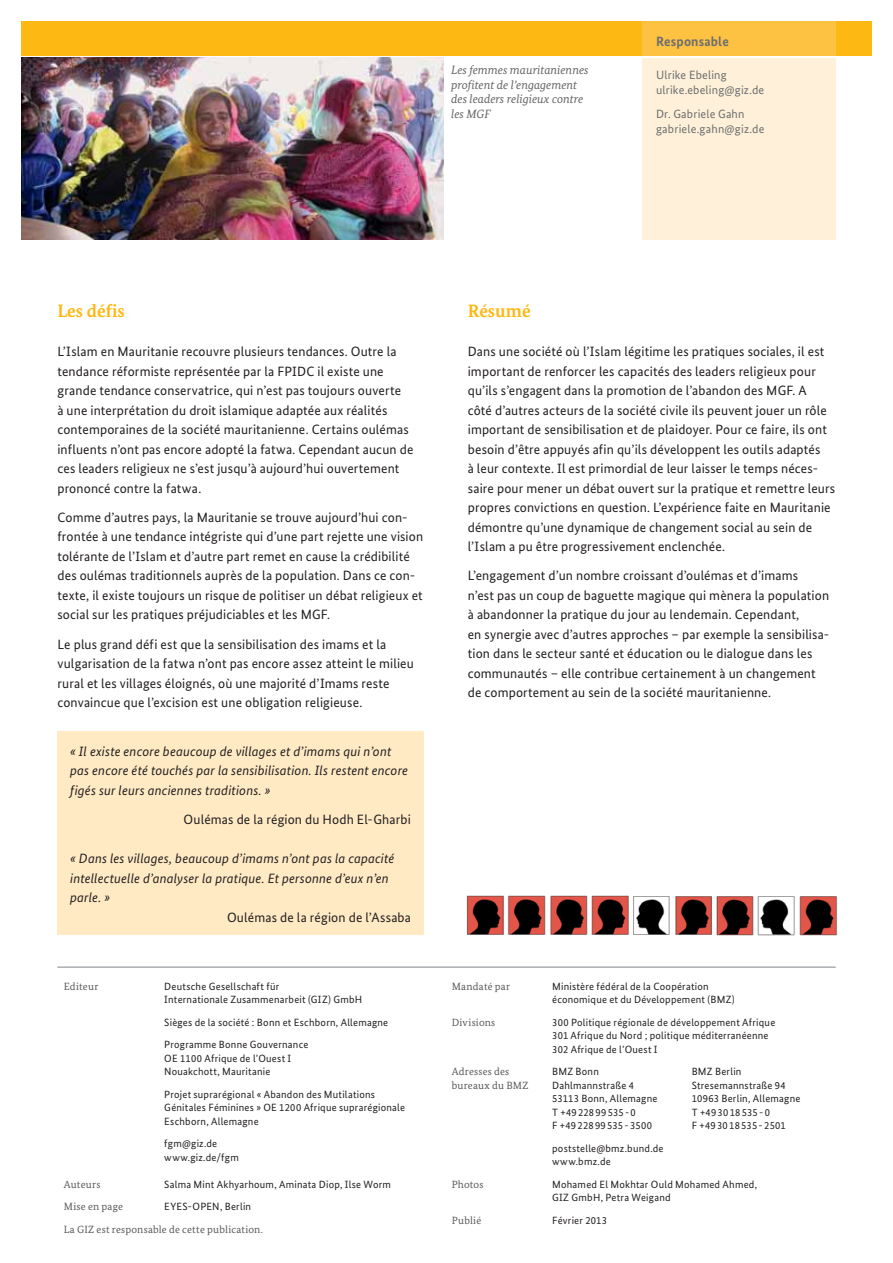
<style>
.page{position:relative;width:893px;height:1263px;background:#fff}
.page>*{position:absolute;margin:0;border:0;box-sizing:border-box;transform-origin:0 0}
.t1{font:700 18px "Bundes Serif";color:#fdb813}
.t2{font:13.5px/19.5px "Bundes Sans";letter-spacing:.01em;color:#231f20}
.t3{font:italic 13.5px/19.5px "Bundes Sans";letter-spacing:.01em;color:#231f20}
.t4{font:700 13.5px "Bundes Sans";letter-spacing:.015em;color:#6d6e70}
.t5{font:italic 12px/14.4px "Bundes Serif";color:#636466}
.t6{font:12px/15px "Bundes Sans";letter-spacing:.015em;color:#6d6e70}
.t7{font:10.5px/13.5px "Bundes Sans";letter-spacing:.02em;color:#231f20}
.t8{font:10.5px "Bundes Serif";letter-spacing:.02em;color:#58595b}
</style>
<div class="page">
<div style="left:57px;top:731px;width:367px;height:203px;background:#ffeac4"></div>
<hr style="left:57px;top:967px;width:778px;height:1px;background:#a9acae">
<div style="left:21px;top:21px;width:850px;height:35px;background:#fdb813"></div>
<div style="left:642px;top:21px;width:193px;height:35px;background:#fec243"></div>
<div style="left:642px;top:58px;width:193px;height:181px;background:#fff1d9"></div>
<img style="left:466px;top:896px;width:371px;height:40px">
<img style="left:21px;top:58px;width:422px;height:181px">
<p class="t5" style="left:451px;top:64px;width:139px">Les femmes mauritaniennes profitent de l’engagement des leaders religieux contre les MGF</p>
<p class="t4" style="left:656px;top:33px;width:74px">Responsable</p>
<p class="t6" style="left:656px;top:68px;width:110px">Ulrike Ebeling ulrike.ebeling@giz.de</p>
<p class="t6" style="left:656px;top:107px;width:110px">Dr. Gabriele Gahn gabriele.gahn@giz.de</p>
<h1 class="t1" style="left:57px;top:304px;width:69px">Les défis</h1>
<p class="t2" style="left:57px;top:343px;width:357px">L’Islam en Mauritanie recouvre plusieurs tendances. Outre la tendance réformiste représentée par la FPIDC il existe une grande tendance conservatrice, qui n’est pas toujours ouverte<br>à une interprétation du droit islamique adaptée aux réalités contemporaines de la société mauritanienne. Certains oulémas influents n’ont pas encore adopté la fatwa. Cependant aucun de ces leaders religieux ne s’est jusqu’à aujourd’hui ouvertement prononcé contre la fatwa.</p>
<p class="t2" style="left:57px;top:509px;width:367px">Comme d’autres pays, la Mauritanie se trouve aujourd’hui con&shy;frontée à une tendance intégriste qui d’une part rejette une vision tolérante de l’Islam et d’autre part remet en cause la crédibilité des oulémas traditionnels auprès de la population. Dans ce con&shy;texte, il existe toujours un risque de politiser un débat religieux et social sur les pratiques préjudiciables et les MGF.</p>
<p class="t2" style="left:57px;top:635px;width:358px">Le plus grand défi est que la sensibilisation des imams et la vulgarisation de la fatwa n’ont pas encore assez atteint le milieu rural et les villages éloignés, où une majorité d’Imams reste convaincue que l’excision est une obligation religieuse.</p>
<p class="t3" style="left:70px;top:743px;width:339px">« Il existe encore beaucoup de villages et d’imams qui n’ont pas encore été touchés par la sensibilisation. Ils restent encore figés sur leurs anciennes traditions. »</p>
<p class="t2" style="left:184px;top:811px;width:229px">Oulémas de la région du Hodh El-Gharbi</p>
<p class="t3" style="left:70px;top:850px;width:326px">« Dans les villages, beaucoup d’imams n’ont pas la capacité intellectuelle d’analyser la pratique. Et personne d’eux n’en parle. »</p>
<p class="t2" style="left:227px;top:908px;width:185px">Oulémas de la région de l’Assaba</p>
<p class="t8" style="left:64px;top:982px;width:36px">Editeur</p>
<p class="t7" style="left:164px;top:980px;width:199px">Deutsche Gesellschaft für<br>Internationale Zusammenarbeit (GIZ) GmbH</p>
<p class="t7" style="left:164px;top:1012px;width:225px;line-height:22.5px">Sièges de la société : Bonn et Eschborn, Allemagne<br>Programme Bonne Gouvernance</p>
<p class="t7" style="left:164px;top:1052px;width:128px">OE 1100 Afrique de l’Ouest I<br>Nouakchott, Mauritanie</p>
<p class="t7" style="left:164px;top:1088px;width:242px">Projet suprarégional « Abandon des Mutilations<br>Génitales Féminines » OE 1200 Afrique suprarégionale<br>Eschborn, Allemagne</p>
<p class="t7" style="left:164px;top:1138px;width:76px">fgm@giz.de www.giz.de/fgm</p>
<p class="t8" style="left:64px;top:1180px;width:38px">Auteurs</p>
<p class="t7" style="left:164px;top:1178px;width:228px">Salma Mint Akhyarhoum, Aminata Diop, Ilse Worm</p>
<p class="t8" style="left:64px;top:1203px;width:61px">Mise en page</p>
<p class="t7" style="left:164px;top:1201px;width:88px">EYES-OPEN, Berlin</p>
<p class="t8" style="left:64px;top:1225px;width:200px">La GIZ est responsable de cette publication.</p>
<h1 class="t1" style="left:468px;top:304px;width:64px">Résumé</h1>
<p class="t2" style="left:468px;top:343px;width:369px">Dans une société où l’Islam légitime les pratiques sociales, il est important de renforcer les capacités des leaders religieux pour qu’ils s’engagent dans la promotion de l’abandon des MGF. A<br>côté d’autres acteurs de la société civile ils peuvent jouer un rôle important de sensibilisation et de plaidoyer. Pour ce faire, ils ont besoin d’être appuyés afin qu’ils développent les outils adaptés<br>à leur contexte. Il est primordial de leur laisser le temps néces&shy;saire pour mener un débat ouvert sur la pratique et remettre leurs propres convictions en question. L’expérience faite en Mauritanie démontre qu’une dynamique de changement social au sein de l’Islam a pu être progressivement enclenchée.</p>
<p class="t2" style="left:468px;top:567px;width:363px">L’engagement d’un nombre croissant d’oulémas et d’imams<br>n’est pas un coup de baguette magique qui mènera la population à abandonner la pratique du jour au lendemain. Cependant,<br>en synergie avec d’autres approches – par exemple la sensibilisa&shy;tion dans le secteur santé et éducation ou le dialogue dans les communautés – elle contribue certainement à un changement de comportement au sein de la société mauritanienne.</p>
<p class="t8" style="left:451px;top:982px;width:60px">Mandaté par</p>
<p class="t7" style="left:552px;top:980px;width:184px">Ministère fédéral de la Coopération économique et du Développement (BMZ)</p>
<p class="t8" style="left:451px;top:1018px;width:45px">Divisions</p>
<p class="t7" style="left:552px;top:1016px;width:225px">300 Politique régionale de développement Afrique<br>301 Afrique du Nord ; politique méditerranéenne<br>302 Afrique de l’Ouest I</p>
<p class="t8" style="left:451px;top:1068px;width:59px">Adresses des</p>
<p class="t7" style="left:552px;top:1066px;width:48px">BMZ Bonn</p>
<p class="t7" style="left:691px;top:1066px;width:51px">BMZ Berlin</p>
<p class="t8" style="left:451px;top:1081px;width:78px">bureaux du BMZ</p>
<p class="t7" style="left:552px;top:1079px;width:83px">Dahlmannstraße 4</p>
<p class="t7" style="left:691px;top:1079px;width:96px">Stresemannstraße 94</p>
<p class="t7" style="left:552px;top:1093px;width:107px">53113 Bonn, Allemagne</p>
<p class="t7" style="left:691px;top:1093px;width:110px">10963 Berlin, Allemagne</p>
<p class="t7" style="left:552px;top:1106px;width:85px">T +49 228 99 535 - 0</p>
<p class="t7" style="left:691px;top:1106px;width:80px">T +49 30 18 535 - 0</p>
<p class="t7" style="left:552px;top:1120px;width:101px">F +49 228 99 535 - 3500</p>
<p class="t7" style="left:691px;top:1120px;width:96px">F +49 30 18 535 - 2501</p>
<p class="t7" style="left:552px;top:1142px;width:113px">poststelle@bmz.bund.de www.bmz.de</p>
<p class="t8" style="left:451px;top:1180px;width:33px">Photos</p>
<p class="t7" style="left:552px;top:1178px;width:206px">Mohamed El Mokhtar Ould Mohamed Ahmed,<br>GIZ GmbH, Petra Weigand</p>
<p class="t8" style="left:451px;top:1216px;width:31px">Publié</p>
<p class="t7" style="left:552px;top:1214px;width:56px">Février 2013</p>
</div>
